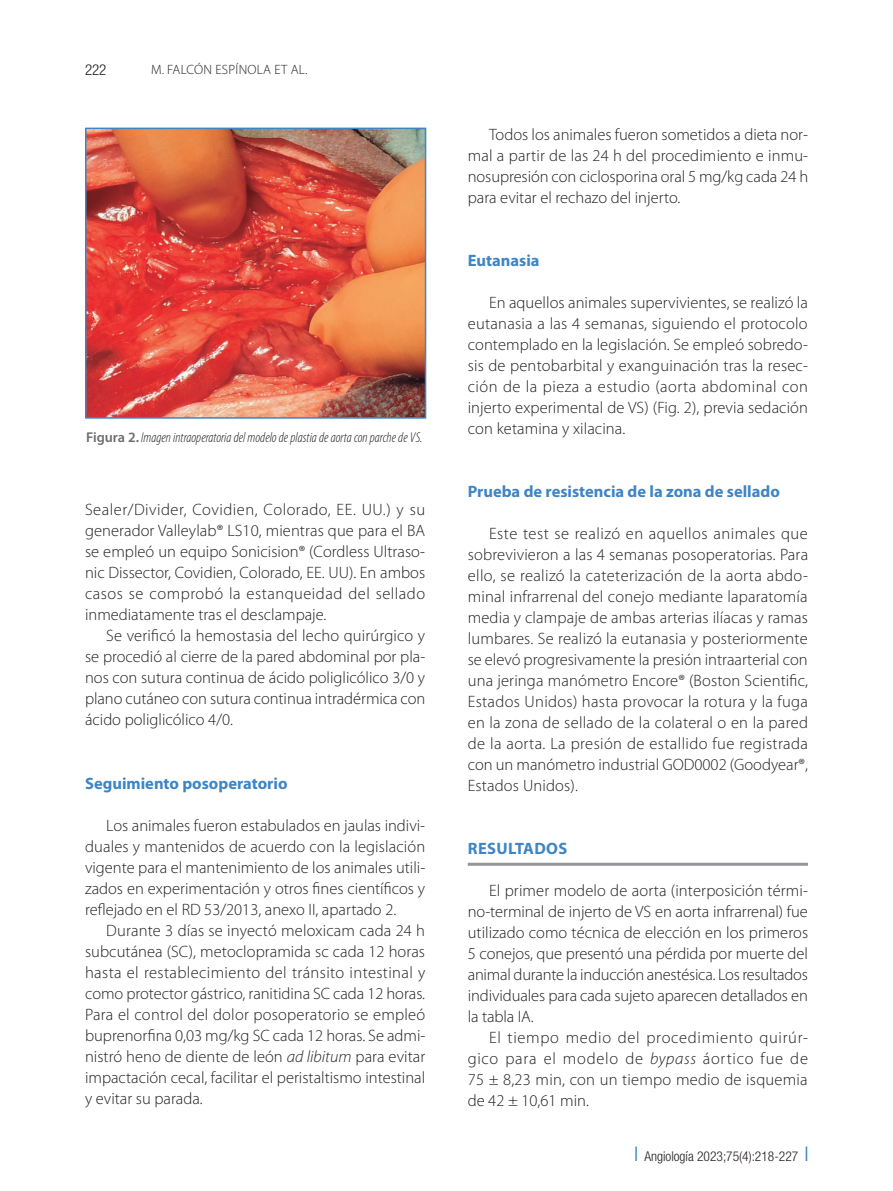
<style>
.page{position:relative;width:893px;height:1191px;background:#fff}
.page>*{position:absolute;margin:0;border:0;box-sizing:border-box;transform-origin:0 0}
.t1{font:300 16.5px/21px "Myriad Pro";color:#231f20;text-align:justify}
.t2{font:700 16.5px "Myriad Pro";color:#3e85c5}
.t3{font:700 16.5px "Myriad Pro";letter-spacing:.02em;color:#3e85c5}
.t4{font:300 condensed 15px "Helvetica Neue LT Std";color:#231f20}
.t5{font:italic 300 condensed 14.25px "Myriad Pro";color:#231f20}
.t6{font:300 condensed 13.5px "Helvetica Neue LT Std";color:#231f20}
.t7{font:300 13.5px "Myriad Pro";letter-spacing:.02em;color:#231f20}
.s1{font-weight:600;font-style:normal;font-stretch:normal;color:#6c6d70}
.s2{font-style:italic}
.s3{color:#3e85c5}
</style>
<div class="page">
<hr style="left:468px;top:862px;width:340px;height:3px;background:#939598">
<img style="left:88px;top:131px;width:335px;height:285px">
<div style="left:85px;top:128px;width:341px;height:291px;border:2px solid #3e85c5"></div>
<p class="t4" style="left:85px;top:61px;width:23px">222</p>
<p class="t7" style="left:151px;top:62px;width:158px">M. Falcón Esp ín ola ET AL.</p>
<p class="t5" style="left:86px;top:430px;width:338px"><span class="s1">Figura 2.</span> Imagen intraoperatoria del modelo de plastia de aorta con parche de VS.</p>
<p class="t1" style="left:85px;top:499px;width:342px">Sealer/Divider, Covidien, Colorado, EE. UU.) y su generador Valleylab® LS10, mientras que para el BA se empleó un equipo Sonicision® (Cordless Ultraso&shy;nic Dissector, Covidien, Colorado, EE. UU). En ambos casos se comprobó la estanqueidad del sellado inmediatamente tras el desclampaje.</p>
<p class="t1" style="left:85px;top:625px;width:342px;text-indent:21px">Se verificó la hemostasia del lecho quirúrgico y se procedió al cierre de la pared abdominal por pla&shy;nos con sutura continua de ácido poliglicólico 3/0 y plano cutáneo con sutura continua intradérmica con ácido poliglicólico 4/0.</p>
<p class="t2" style="left:85px;top:773px;width:204px">Seguimiento posoperatorio</p>
<p class="t1" style="left:85px;top:814px;width:342px;text-indent:21px">Los animales fueron estabulados en jaulas indivi&shy;duales y mantenidos de acuerdo con la legislación vigente para el mantenimiento de los animales utili&shy;zados en experimentación y otros fines científicos y reflejado en el RD 53/2013, anexo II, apartado 2.</p>
<p class="t1" style="left:85px;top:920px;width:342px;text-indent:21px">Durante 3 días se inyectó meloxicam cada 24 h subcutánea (SC), metoclopramida sc cada 12 horas hasta el restablecimiento del tránsito intestinal y como protector gástrico, ranitidina SC cada 12 horas.<br>Para el control del dolor posoperatorio se empleó buprenorfina 0,03 mg/kg SC cada 12 horas. Se admi&shy;nistró heno de diente de león <span class="s2">ad libitum</span> para evitar impactación cecal, facilitar el peristaltismo intestinal y evitar su parada.</p>
<p class="t1" style="left:468px;top:124px;width:342px;text-indent:21px">Todos los animales fueron sometidos a dieta nor&shy;mal a partir de las 24 h del procedimiento e inmu&shy;nosupresión con ciclosporina oral 5 mg/kg cada 24 h para evitar el rechazo del injerto.</p>
<p class="t2" style="left:468px;top:251px;width:73px">Eutanasia</p>
<p class="t1" style="left:468px;top:292px;width:342px;text-indent:21px">En aquellos animales supervivientes, se realizó la eutanasia a las 4 semanas, siguiendo el protocolo contemplado en la legislación. Se empleó sobredo&shy;sis de pentobarbital y exanguinación tras la resec&shy;ción de la pieza a estudio (aorta abdominal con injerto experimental de VS) (Fig. 2), previa sedación con ketamina y xilacina.</p>
<p class="t2" style="left:468px;top:482px;width:314px">Prueba de resistencia de la zona de sellado</p>
<p class="t1" style="left:468px;top:523px;width:342px;text-indent:21px">Este test se realizó en aquellos animales que sobrevivieron a las 4 semanas posoperatorias. Para ello, se realizó la cateterización de la aorta abdo&shy;minal infrarrenal del conejo mediante laparatomía media y clampaje de ambas arterias ilíacas y ramas lumbares. Se realizó la eutanasia y posteriormente se elevó progresivamente la presión intraarterial con una jeringa manómetro Encore® (Boston Scientific, Estados Unidos) hasta provocar la rotura y la fuga en la zona de sellado de la colateral o en la pared de la aorta. La presión de estallido fue registrada con un manómetro industrial GOD0002 (Goodyear®, Estados Unidos).</p>
<p class="t3" style="left:468px;top:839px;width:101px">RESULTADOS</p>
<p class="t1" style="left:468px;top:880px;width:342px;text-indent:21px">El primer modelo de aorta (interposición térmi&shy;no-terminal de injerto de VS en aorta infrarrenal) fue utilizado como técnica de elección en los primeros 5 conejos, que presentó una pérdida por muerte del animal durante la inducción anestésica. Los resultados individuales para cada sujeto aparecen detallados en la tabla IA.</p>
<p class="t1" style="left:468px;top:1027px;width:342px;text-indent:21px">El tiempo medio del procedimiento quirúr&shy;gico para el modelo de <span class="s2">bypass</span> áortico fue de 75 ± 8,23 min, con un tiempo medio de isquemia de 42 ± 10,61 min.</p>
<p class="t6" style="left:635px;top:1148px;width:175px"><span class="s3">❘</span> Angiología 2023;75(4):218-227 <span class="s3">❘</span></p>
</div>
